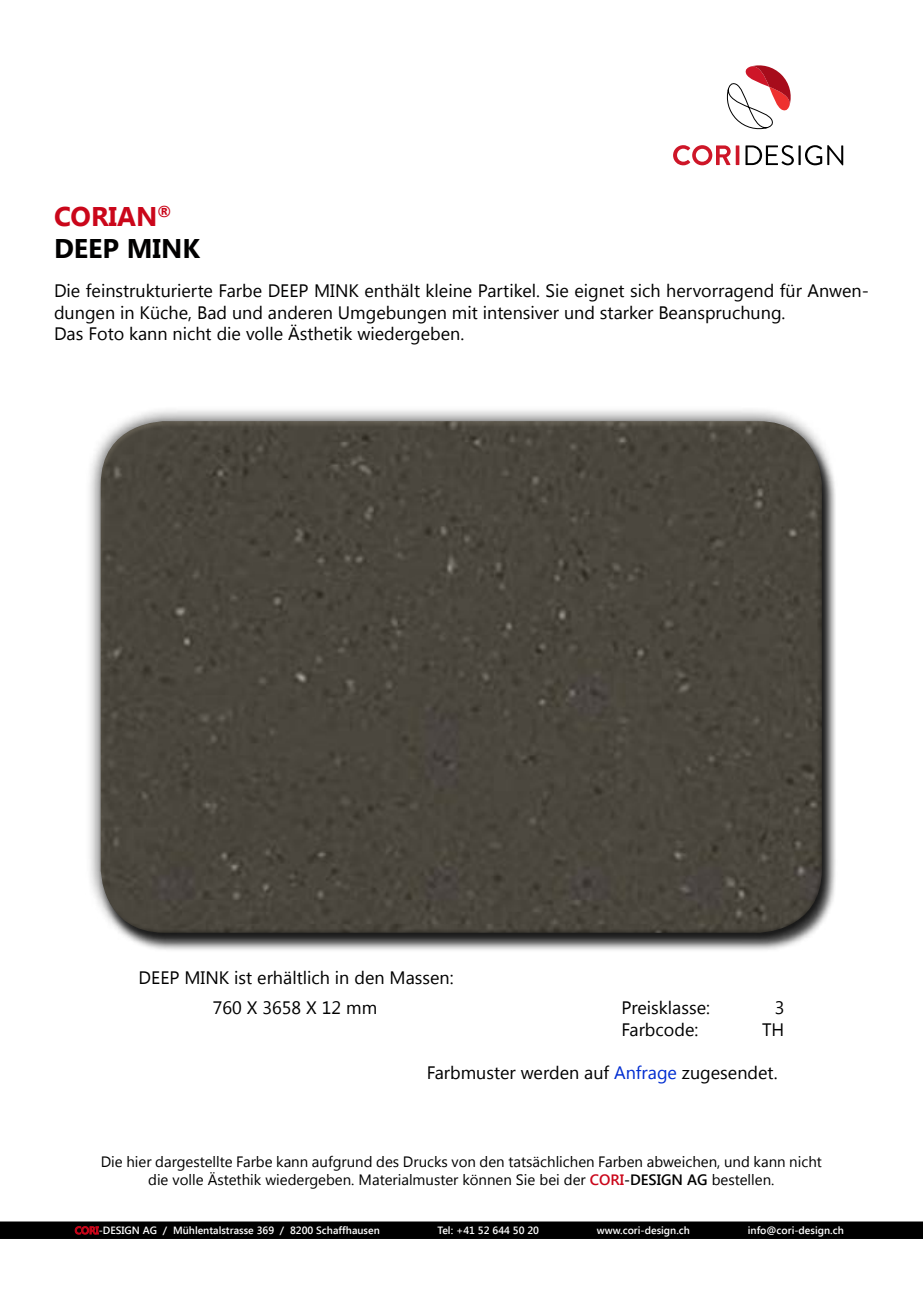
<style>
.page{position:relative;width:923px;height:1293px;background:#fff}
.page>*{position:absolute;margin:0;border:0;box-sizing:border-box;transform-origin:0 0}
.t1{font:700 27px/32.4px "Segoe UI";color:#010000}
.t2{font:18px/21.6px "Segoe UI";color:#010000}
.t3{font:18px/21.6px "Segoe UI";color:#000;text-align:center}
.t4{font:15px/18px "Segoe UI";color:#010000;text-align:center}
.t5{font:600 10.5px "Segoe UI";color:#fff}
.s1{color:#ca061a}
.s2{color:#002dd1}
.s3{font-weight:600;color:#ca061a}
.s4{font-weight:600}
</style>
<div class="page">
<svg style="left:673px;top:145px;width:57px;height:20px"></svg>
<svg style="left:735px;top:145px;width:4px;height:20px"></svg>
<svg style="left:745px;top:145px;width:49px;height:20px"></svg>
<hr style="left:798px;top:145px;width:2px;height:20px;background:#000">
<svg style="left:805px;top:145px;width:38px;height:20px"></svg>
<svg style="left:726px;top:65px;width:65px;height:65px"></svg>
<div style="left:2px;top:1223px;width:918px;height:13px;background:#000"></div>
<div style="left:0;top:1221px;width:923px;height:18px;border:4px solid #000"></div>
<svg style="left:74px;top:1225px;width:25px;height:10px"></svg>
<div style="left:84px;top:405px;width:753px;height:543px;background:#000;opacity:.75"></div>
<div style="left:95px;top:416px;width:720px;height:488px;background:#fff;opacity:.75"></div>
<div style="left:107px;top:445px;width:720px;height:493px;background:#4a463d"></div>
<h1 class="t1" style="left:54px;top:199px;width:147px"><span class="s1">CORIAN</span><sup>®<br></sup>DEEP MINK</h1>
<p class="t2" style="left:54px;top:279px;width:816px">Die feinstrukturierte Farbe DEEP MINK enthält kleine Partikel. Sie eignet sich hervorragend für Anwen&shy;dungen in Küche, Bad und anderen Umgebungen mit intensiver und starker Beanspruchung.<br>Das Foto kann nicht die volle Ästhetik wiedergeben.</p>
<p class="t3" style="left:139px;top:961px;width:316px;line-height:30.6px">DEEP MINK ist erhältlich in den Massen:<br>760 X 3658 X 12 mm</p>
<p class="t3" style="left:621px;top:996px;width:90px;text-align:left">Preisklasse:<br>Farbcode:</p>
<p class="t3" style="left:762px;top:996px;width:24px;text-align:right">3<br>TH</p>
<p class="t3" style="left:427px;top:1060px;width:352px">Farbmuster werden auf <span class="s2">Anfrage</span> zugesendet.</p>
<p class="t4" style="left:101px;top:1152px;width:722px">Die hier dargestellte Farbe kann aufgrund des Drucks von den tatsächlichen Farben abweichen, und kann nicht die volle Ästethik wiedergeben. Materialmuster können Sie bei der <span class="s3">CORI</span><span class="s4">-DESIGN AG</span> bestellen.</p>
<p class="t5" style="left:75px;top:1223px;width:306px"><span class="s1">CORI</span>-DESIGN AG / Mühlentalstrasse 369 / 8200 Schaffhausen</p>
<p class="t5" style="left:437px;top:1223px;width:103px">Tel: +41 52 644 50 20</p>
<p class="t5" style="left:597px;top:1223px;width:95px">www.cori-design.ch</p>
<p class="t5" style="left:748px;top:1223px;width:98px">info@cori-design.ch</p>
</div>
